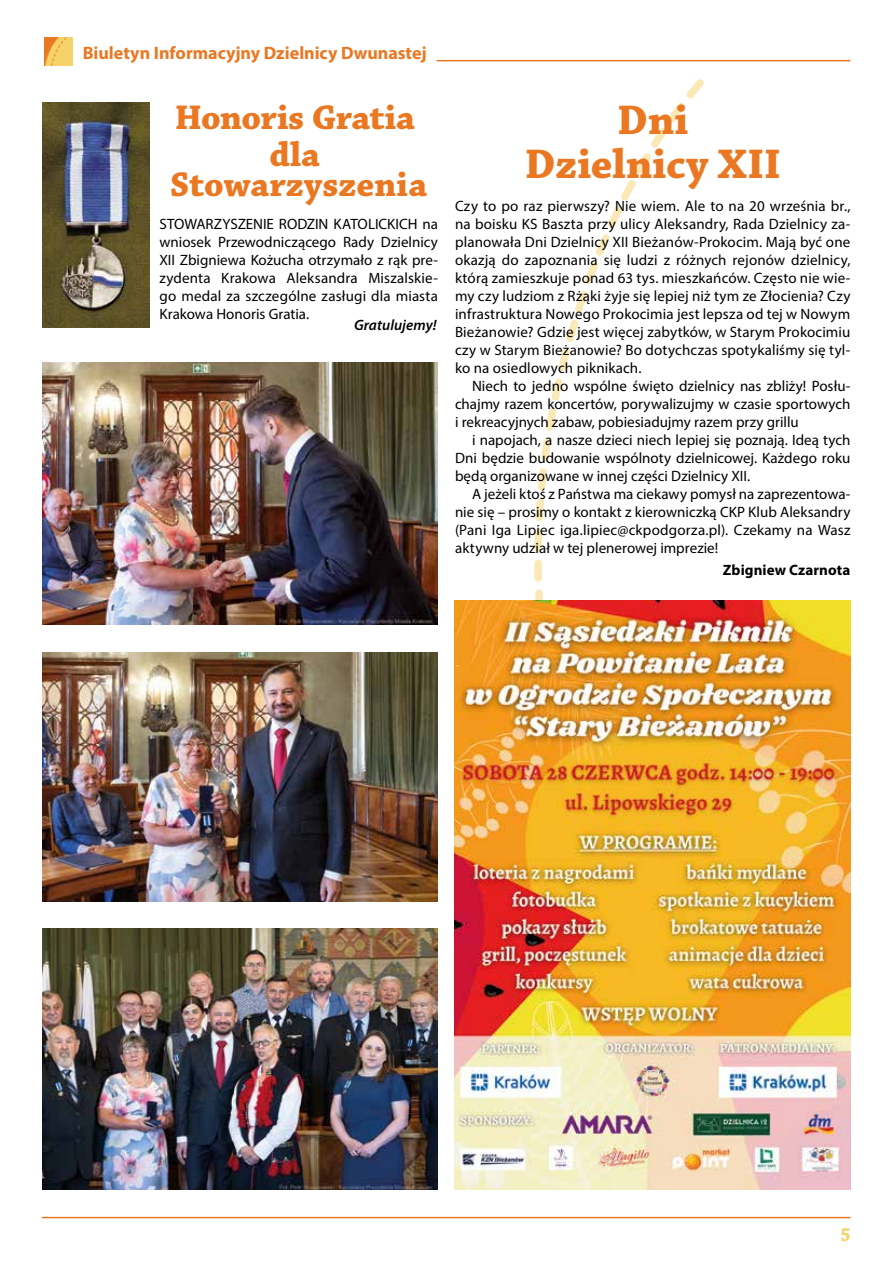
<style>
.page{position:relative;width:893px;height:1263px;background:#fff}
.page>*{position:absolute;margin:0;border:0;box-sizing:border-box;transform-origin:0 0}
.t1{font:700 43.5px/43.5px "Chaparral Pro";color:#ea7822;text-align:center}
.t2{font:700 36px/37.5px "Chaparral Pro";letter-spacing:-.005em;color:#ea7822;text-align:center}
.t3{font:700 19.8px "Chaparral Pro";color:#f5d368;scale:.91 1}
.t4{font:700 18px "Myriad Pro";color:#ea7822}
.t5{font:15px/18px "Myriad Pro";letter-spacing:.005em;color:#000;text-align:justify}
.t6{font:700 15px "Myriad Pro";letter-spacing:.005em;color:#000}
.t7{font:italic 600 15px "Myriad Pro";letter-spacing:.005em;color:#000}
</style>
<div class="page">
<svg style="left:533px;top:59px;width:318px;height:1160px"></svg>
<div style="left:702px;top:0;width:191px;height:76px;background:#fff"></div>
<div style="left:850px;top:1112px;width:43px;height:109px;background:#fff"></div>
<hr style="left:437px;top:60px;width:413px;height:1px;background:#ea7822">
<hr style="left:42px;top:1217px;width:808px;height:1px;background:#ea7822">
<img style="left:44px;top:37px;width:28px;height:28px">
<img style="left:43px;top:102px;width:107px;height:225px">
<img style="left:43px;top:653px;width:395px;height:248px">
<img style="left:43px;top:363px;width:395px;height:261px">
<img style="left:43px;top:928px;width:395px;height:262px">
<img style="left:455px;top:601px;width:395px;height:589px">
<p class="t4" style="left:83px;top:41px;width:346px">Biuletyn Informacyjny Dzielnicy Dwunastej</p>
<h2 class="t2" style="left:175px;top:100px;width:242px">Honoris Gratia dla</h2>
<h2 class="t2" style="left:170px;top:167px;width:258px">Stowarzyszenia</h2>
<p class="t5" style="left:159px;top:215px;width:280px">STOWARZYSZENIE RODZIN KATOLICKICH na wniosek Przewodniczącego Rady Dzielnicy XII Zbigniewa Kożucha otrzymało z rąk pre&shy;zydenta Krakowa Aleksandra Miszalskie&shy;go medal za szczególne zasługi dla miasta Krakowa Honoris Gratia.</p>
<p class="t7" style="left:354px;top:315px;width:84px">Gratulujemy!</p>
<h1 class="t1" style="left:525px;top:100px;width:257px">Dni<br>Dzielnicy XII</h1>
<p class="t5" style="left:455px;top:197px;width:397px">Czy to po raz pierwszy? Nie wiem. Ale to na 20 września br., na boisku KS Baszta przy ulicy Aleksandry, Rada Dzielnicy za&shy;planowała Dni Dzielnicy XII Bieżanów-Prokocim. Mają być one okazją do zapoznania się ludzi z różnych rejonów dzielnicy, którą zamieszkuje ponad 63 tys. mieszkańców. Często nie wie&shy;my czy ludziom z Rżąki żyje się lepiej niż tym ze Złocienia? Czy infrastruktura Nowego Prokocimia jest lepsza od tej w Nowym Bieżanowie? Gdzie jest więcej zabytków, w Starym Prokocimiu czy w Starym Bieżanowie? Bo dotychczas spotykaliśmy się tyl&shy;ko na osiedlowych piknikach.</p>
<p class="t5" style="left:455px;top:377px;width:397px;text-indent:17px">Niech to jedno wspólne święto dzielnicy nas zbliży! Posłu&shy;chajmy razem koncertów, porywalizujmy w czasie sportowych i rekreacyjnych zabaw, pobiesiadujmy razem przy grillu</p>
<p class="t5" style="left:455px;top:431px;width:397px;text-indent:17px">i napojach, a nasze dzieci niech lepiej się poznają. Ideą tych Dni będzie budowanie wspólnoty dzielnicowej. Każdego roku będą organizowane w innej części Dzielnicy XII.</p>
<p class="t5" style="left:455px;top:485px;width:397px;text-indent:17px">A jeżeli ktoś z Państwa ma ciekawy pomysł na zaprezentowa&shy;nie się – prosimy o kontakt z kierowniczką CKP Klub Aleksandry (Pani Iga Lipiec iga.lipiec@ckpodgorza.pl). Czekamy na Wasz aktywny udział w tej plenerowej imprezie!</p>
<p class="t6" style="left:723px;top:560px;width:129px">Zbigniew Czarnota</p>
<h3 class="t3" style="left:840px;top:1223px;width:13px">5</h3>
</div>
